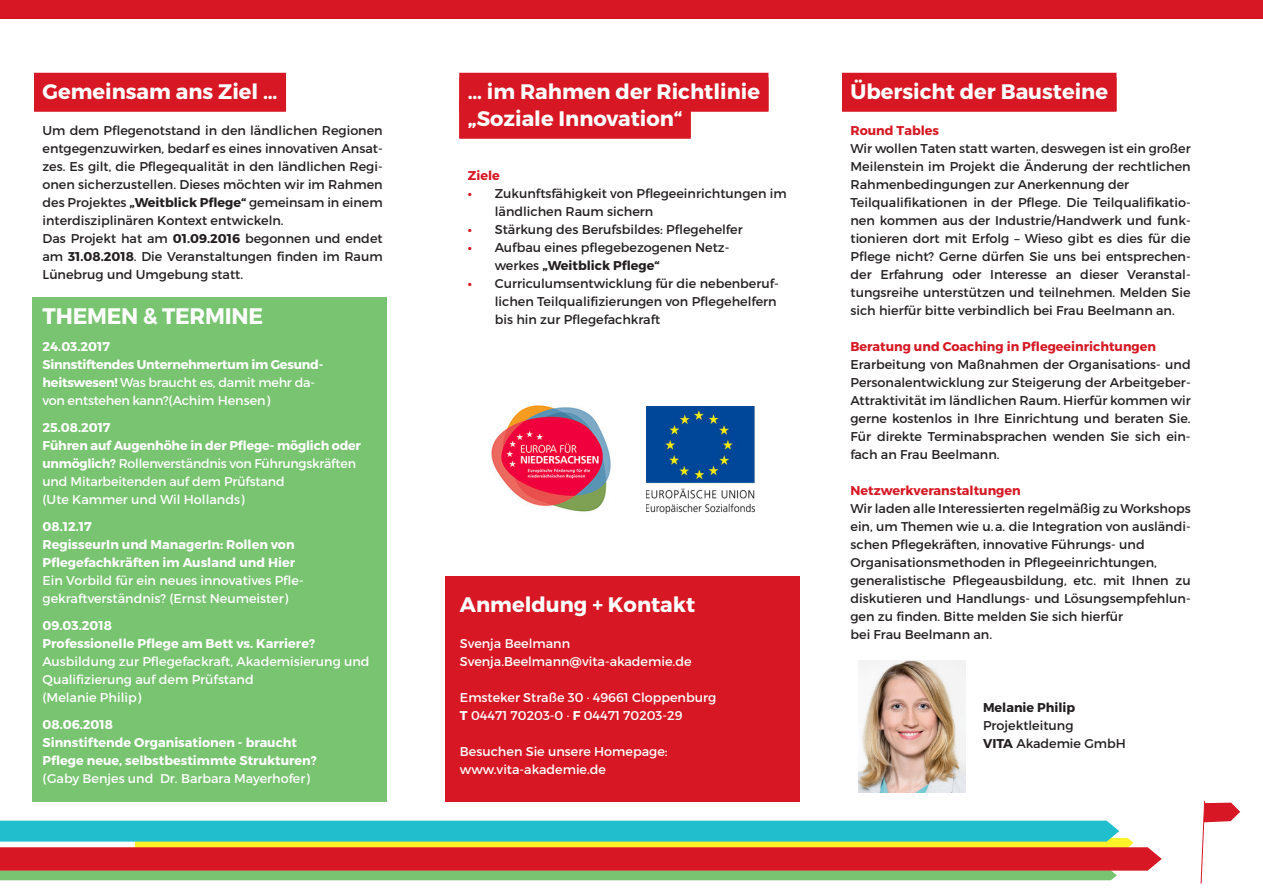
<style>
.page{position:relative;width:1263px;height:893px;background:#fff}
.page>*{position:absolute;margin:0;border:0;box-sizing:border-box;transform-origin:0 0}
.t1{font:700 22.5px "Montserrat";letter-spacing:-.01em;color:#fff}
.t2{font:700 21px/27px "Montserrat";color:#fff}
.t3{font:12.75px/18px "Montserrat";color:#231f20}
.t4{font:12.75px/18px "Montserrat";color:#fff}
.t5{font:700 12.75px/18px "Montserrat";color:#fff}
.t6{font:700 12.75px/18px "Montserrat";letter-spacing:-.02em;color:#fff}
.t7{font:700 12.75px "Montserrat";color:#d71824}
.t8{font:700 12.75px "Montserrat";color:#231f20}
.s1{font-weight:700}
.s2{font-weight:700;color:#d71824}
.s3{font-weight:400}
</style>
<div class="page">
<div style="left:445px;top:576px;width:355px;height:225px;background:#d71824"></div>
<div style="left:0;top:0;width:1263px;height:18px;background:#d71824"></div>
<svg style="left:1200px;top:801px;width:40px;height:83px"></svg>
<svg style="left:0;top:821px;width:1162px;height:59px;background:#908471"></svg>
<img style="left:859px;top:661px;width:106px;height:131px">
<img style="left:491px;top:405px;width:120px;height:107px">
<img style="left:646px;top:407px;width:109px;height:106px">
<div style="left:32px;top:297px;width:355px;height:504px;background:#78c470"></div>
<div style="left:34px;top:73px;width:252px;height:39px;background:#d71824"></div>
<div style="left:459px;top:73px;width:309px;height:39px;background:#d71824"></div>
<div style="left:459px;top:100px;width:232px;height:39px;background:#d71824"></div>
<div style="left:842px;top:73px;width:274px;height:39px;background:#d71824"></div>
<h2 class="t2" style="left:43px;top:78px;width:236px">Gemeinsam ans Ziel …</h2>
<p class="t3" style="left:43px;top:121px;width:342px">Um dem Pflegenotstand in den ländlichen Regionen entgegenzuwirken, bedarf es eines innovativen Ansat&shy;zes. Es gilt, die Pflegequalität in den ländlichen Regi&shy;onen sicherzustellen. Dieses möchten wir im Rahmen des Projektes <span class="s1">„Weitblick Pflege“</span> gemeinsam in einem interdisziplinären Kontext entwickeln.<br>Das Projekt hat am <span class="s1">01.09.2016</span> begonnen und endet am <span class="s1">31.08.2018</span>. Die Veranstaltungen finden im Raum Lünebrug und Umgebung statt.</p>
<h2 class="t2" style="left:468px;top:78px;width:294px">… im Rahmen der Richtlinie „Soziale Innovation“</h2>
<p class="t7" style="left:468px;top:168px;width:34px">Ziele</p>
<p class="t3" style="left:495px;top:184px;width:293px;text-indent:-27px"><span class="s2">•</span> Zukunftsfähigkeit von Pflegeeinrichtungen im ländlichen Raum sichern</p>
<p class="t3" style="left:468px;top:220px;width:276px"><span class="s2">•</span> Stärkung des Berufsbildes: Pflegehelfer</p>
<p class="t3" style="left:495px;top:238px;width:236px;text-indent:-27px"><span class="s2">•</span> Aufbau eines pflegebezogenen Netz&shy;werkes <span class="s1">„Weitblick Pflege“</span></p>
<p class="t3" style="left:468px;top:274px;width:311px;text-align:right"><span class="s2">•</span> Curriculumsentwicklung für die nebenberuf&shy;lichen Teilqualifizierungen von Pflegehelfern</p>
<h1 class="t1" style="left:43px;top:302px;width:222px">THEMEN &amp; TERMINE</h1>
<p class="t3" style="left:495px;top:310px;width:167px">bis hin zur Pflegefachkraft</p>
<p class="t6" style="left:43px;top:338px;width:282px">24.03.2017<br>Sinnstiftendes Unternehmertum im Gesund&shy;heitswesen! <span class="s3">Was braucht es, damit mehr da&shy;von entstehen kann?(Achim Hensen)</span></p>
<p class="t4" style="left:43px;top:418px;width:320px"><span class="s1">25.08.2017<br>Führen auf Augenhöhe in der Pflege- möglich oder unmöglich?</span> Rollenverständnis von Führungskräften und Mitarbeitenden auf dem Prüfstand<br>(Ute Kammer und Wil Hollands)</p>
<p class="t5" style="left:43px;top:518px;width:254px">08.12.17<br>RegisseurIn und ManagerIn: Rollen von<br>Pflegefachkräften im Ausland und Hier</p>
<p class="t4" style="left:43px;top:571px;width:263px">Ein Vorbild für ein neues innovatives Pfle&shy;gekraftverständnis? (Ernst Neumeister)</p>
<p class="t5" style="left:43px;top:617px;width:274px">09.03.2018<br>Professionelle Pflege am Bett vs. Karriere?</p>
<p class="t4" style="left:43px;top:652px;width:329px">Ausbildung zur Pflegefackraft, Akademisierung und<br>Qualifizierung auf dem Prüfstand<br>(Melanie Philip)</p>
<p class="t5" style="left:43px;top:716px;width:276px">08.06.2018<br>Sinnstiftende Organisationen - braucht<br>Pflege neue, selbstbestimmte Strukturen?</p>
<p class="t4" style="left:43px;top:769px;width:269px">(Gaby Benjes und Dr. Barbara Mayerhofer)</p>
<h2 class="t2" style="left:460px;top:591px;width:237px">Anmeldung + Kontakt</h2>
<p class="t4" style="left:460px;top:634px;width:233px">Svenja Beelmann<br>Svenja.Beelmann@vita-akademie.de</p>
<p class="t4" style="left:460px;top:688px;width:258px">Emsteker Straße 30 · 49661 Cloppenburg<br><span class="s1">T</span> 04471 70203-0 · <span class="s1">F</span> 04471 70203-29</p>
<p class="t4" style="left:460px;top:742px;width:209px">Besuchen Sie unsere Homepage: www.vita-akademie.de</p>
<h2 class="t2" style="left:850px;top:78px;width:259px">Übersicht der Bausteine</h2>
<p class="t7" style="left:850px;top:123px;width:90px">Round Tables</p>
<p class="t3" style="left:850px;top:139px;width:342px">Wir wollen Taten statt warten, deswegen ist ein großer Meilenstein im Projekt die Änderung der rechtlichen Rahmenbedingungen zur Anerkennung der Teilqualifikationen in der Pflege. Die Teilqualifikatio&shy;nen kommen aus der Industrie/Handwerk und funk&shy;tionieren dort mit Erfolg – Wieso gibt es dies für die Pflege nicht? Gerne dürfen Sie uns bei entsprechen&shy;der Erfahrung oder Interesse an dieser Veranstal&shy;tungsreihe unterstützen und teilnehmen. Melden Sie sich hierfür bitte verbindlich bei Frau Beelmann an.</p>
<p class="t7" style="left:850px;top:339px;width:307px">Beratung und Coaching in Pflegeeinrichtungen</p>
<p class="t3" style="left:850px;top:355px;width:342px;text-align:justify">Erarbeitung von Maßnahmen der Organisations- und Personalentwicklung zur Steigerung der Arbeitgeber-Attraktivität im ländlichen Raum. Hierfür kommen wir gerne kostenlos in Ihre Einrichtung und beraten Sie.<br>Für direkte Terminabsprachen wenden Sie sich ein&shy;fach an Frau Beelmann.</p>
<p class="t7" style="left:850px;top:483px;width:172px">Netzwerkveranstaltungen</p>
<p class="t3" style="left:850px;top:499px;width:342px">Wir laden alle Interessierten regelmäßig zu Workshops ein, um Themen wie u.a. die Integration von ausländi&shy;schen Pflegekräften, innovative Führungs- und Organisationsmethoden in Pflegeeinrichtungen, generalistische Pflegeausbildung, etc. mit Ihnen zu diskutieren und Handlungs- und Lösungsempfehlun&shy;gen zu finden. Bitte melden Sie sich hierfür<br>bei Frau Beelmann an.</p>
<p class="t8" style="left:983px;top:699px;width:94px">Melanie Philip</p>
<p class="t3" style="left:983px;top:716px;width:144px">Projektleitung<br><span class="s1">VITA</span> Akademie GmbH</p>
</div>
